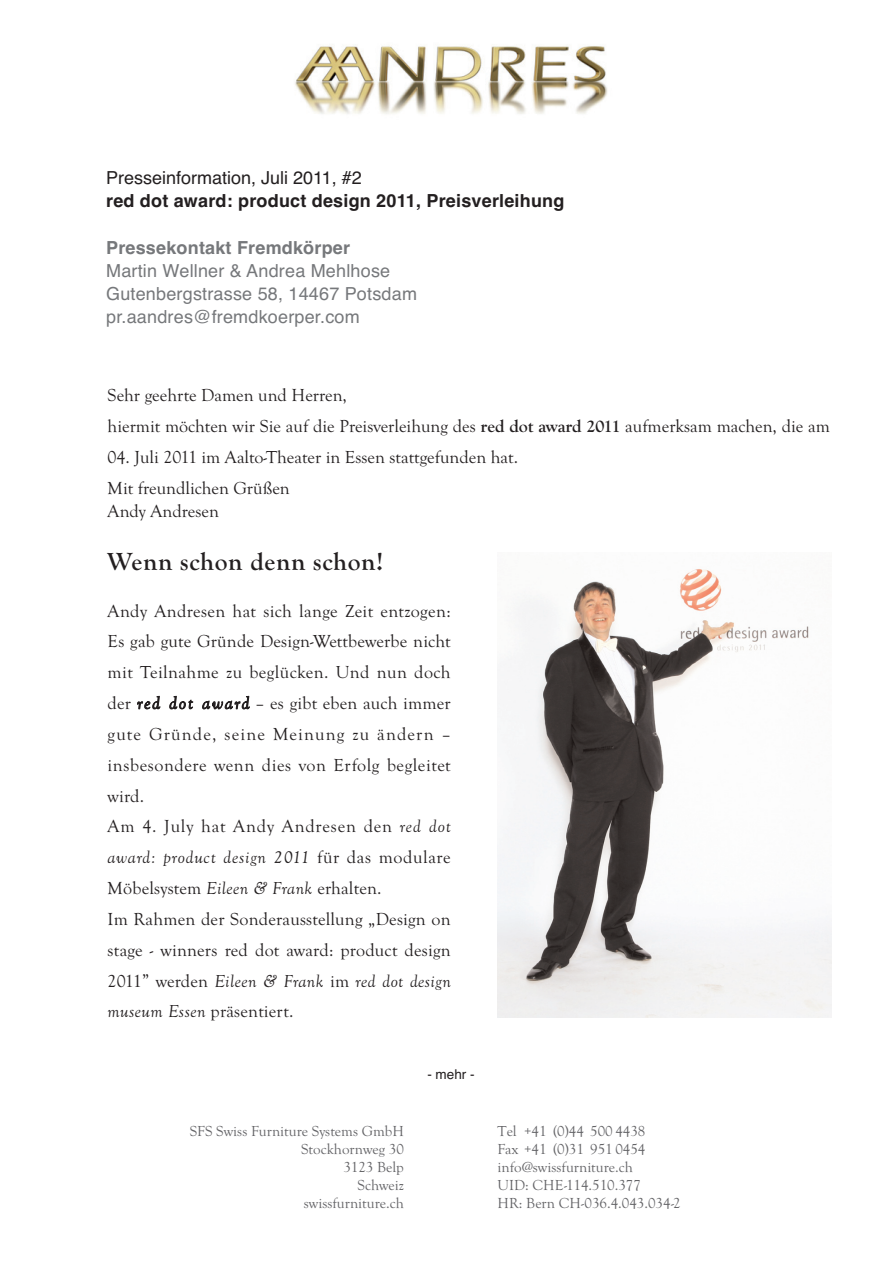
<style>
.page{position:relative;width:893px;height:1263px;background:#fff}
.page>*{position:absolute;margin:0;border:0;box-sizing:border-box;transform-origin:0 0}
.t1{font:700 25.5px "Goudy Old Style T";letter-spacing:.025em;color:#231f20}
.t2{font:18px/30.9px "Goudy Old Style T";letter-spacing:.01em;color:#231f20}
.t3{font:18px/23.1px "Helvetica";letter-spacing:.01em;color:#76787b}
.t4{font:700 18px "Helvetica";letter-spacing:.01em;color:#231f20}
.t5{font:18px "Helvetica";color:#231f20}
.t6{font:700 18px "Helvetica";letter-spacing:.01em;color:#76787b}
.t7{font:15px/18px "Goudy Old Style T";color:#636366;text-align:right}
.t8{font:13.5px "Helvetica";color:#231f20}
.s1{font-weight:700}
.s2{font-style:inherit}
.s3{font-style:italic}
</style>
<div class="page">
<img style="left:295px;top:46px;width:313px;height:68px">
<img style="left:497px;top:569px;width:334px;height:448px">
<p class="t5" style="left:106px;top:171px;width:257px">Presseinformation, Juli 2011, #2</p>
<p class="t4" style="left:106px;top:194px;width:460px">red dot award: product design 2011, Preisverleihung</p>
<p class="t6" style="left:106px;top:241px;width:245px">Pressekontakt Fremdkörper</p>
<p class="t3" style="left:106px;top:261px;width:312px">Martin Wellner &amp; Andrea Mehlhose<br>Gutenbergstrasse 58, 14467 Potsdam pr.aandres@fremdkoerper.com</p>
<p class="t2" style="left:108px;top:381px;width:723px">Sehr geehrte Damen und Herren,<br>hiermit möchten wir Sie auf die Preisverleihung des <span class="s1">red dot award 2011</span> aufmerksam machen, die am</p>
<p class="t2" style="left:108px;top:443px;width:412px">04. Juli 2011 im Aalto-Theater in Essen stattgefunden hat.<br>Mit freundlichen Grüßen</p>
<p class="t2" style="left:108px;top:497px;width:113px">Andy Andresen</p>
<h1 class="t1" style="left:108px;top:552px;width:277px">Wenn schon denn schon!</h1>
<p class="t2" style="left:108px;top:596px;width:344px">Andy Andresen hat sich lange Zeit entzogen:<br>Es gab gute Gründe Design-Wettbewerbe nicht mit Teilnahme zu beglücken. Und nun doch der <span class="s2">red dot award</span> – es gibt eben auch immer gute Gründe, seine Meinung zu ändern – insbesondere wenn dies von Erfolg begleitet wird.<br>Am 4. July hat Andy Andresen den <span class="s3">red dot award: product design 2011</span> für das modulare Möbelsystem <span class="s3">Eileen &amp; Frank</span> erhalten.<br>Im Rahmen der Sonderausstellung „Design on stage - winners red dot award: product design 2011” werden <span class="s3">Eileen &amp; Frank</span> im <span class="s3">red dot design museum Essen</span> präsentiert.</p>
<p class="t8" style="left:427px;top:1069px;width:49px">- mehr -</p>
<p class="t7" style="left:190px;top:1123px;width:216px">SFS Swiss Furniture Systems GmbH<br>Stockhornweg 30<br>3123 Belp<br>Schweiz<br>swissfurniture.ch</p>
<p class="t7" style="left:497px;top:1123px;width:184px;text-align:left">Tel +41 (0)44 500 4438<br>Fax +41 (0)31 951 0454 info@swissfurniture.ch<br>UID: CHE-114.510.377<br>HR: Bern CH-036.4.043.034-2</p>
</div>
